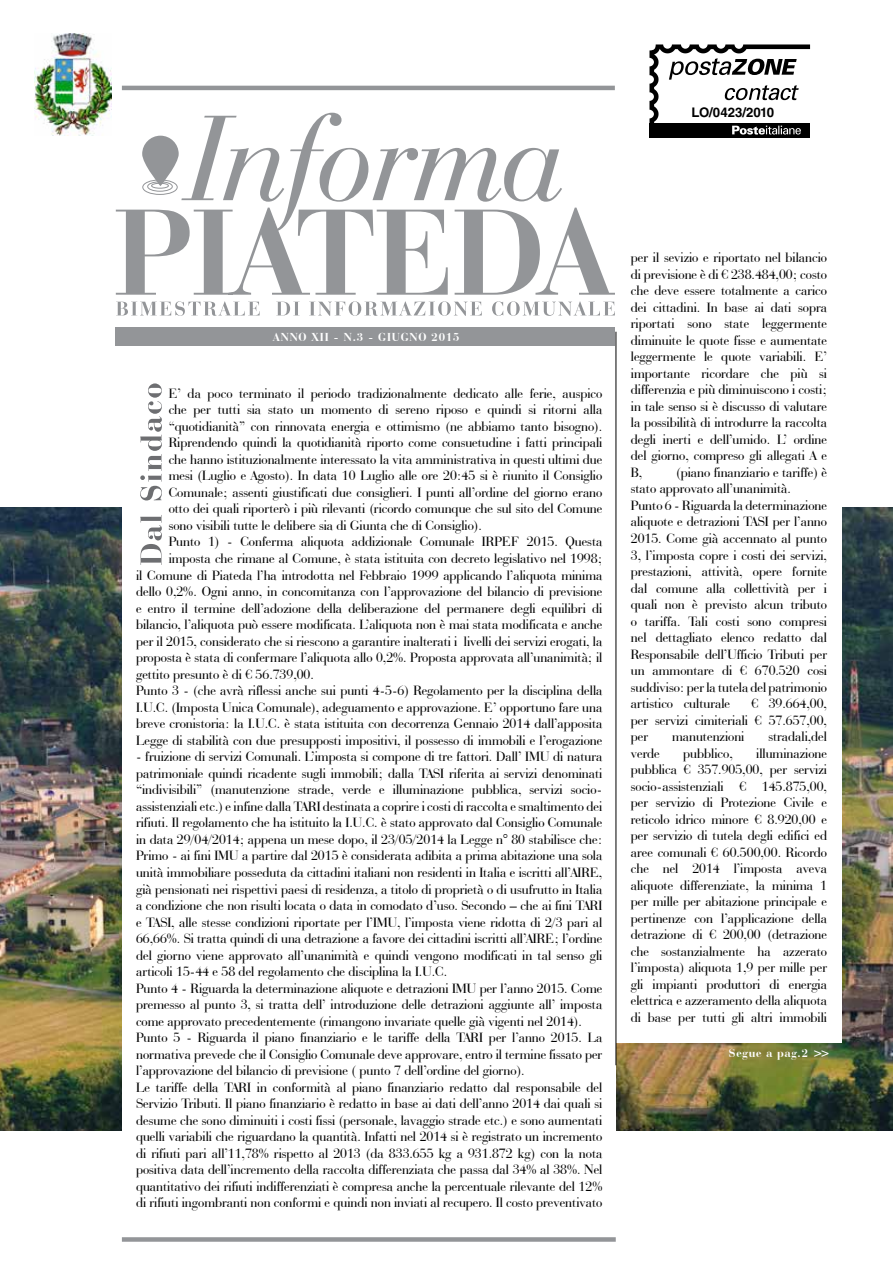
<style>
.page{position:relative;width:893px;height:1263px;background:#fff}
.page>*{position:absolute;margin:0;border:0;box-sizing:border-box;transform-origin:0 0}
.t1{font:14.25px/16.5px "Bauer Bodoni BT";color:#000;text-align:justify}
.t2{font:700 13.2px "Helvetica LT Std";color:#000}
.t3{font:700 12px "Bauer Bodoni BT";letter-spacing:.07em;color:#fff}
</style>
<div class="page">
<img style="left:0;top:507px;width:893px;height:623px">
<div style="left:142px;top:180px;width:36px;height:15px;border:1px solid #939598;border-radius:50%"></div>
<div style="left:147px;top:181px;width:26px;height:11px;border:1px solid #939598;border-radius:50%"></div>
<div style="left:151px;top:183px;width:18px;height:6px;border:1px solid #939598;border-radius:50%"></div>
<svg style="left:142px;top:136px;width:37px;height:50px;fill:#939598"></svg>
<svg style="left:116px;top:208px;width:499px;height:87px"></svg>
<svg style="left:181px;top:113px;width:381px;height:119px"></svg>
<hr style="left:122px;top:86px;width:493px;height:4px;background:#939598">
<div style="left:122px;top:1237px;width:494px;height:5px;background:#939598"></div>
<svg style="left:116px;top:301px;width:499px;height:15px"></svg>
<div style="left:116px;top:327px;width:501px;height:19px;background:#939598"></div>
<div style="left:616px;top:252px;width:226px;height:791px;background:#fff"></div>
<div style="left:122px;top:364px;width:494px;height:861px;background:#fff"></div>
<svg style="left:140px;top:383px;width:22px;height:182px"></svg>
<hr style="left:616px;top:332px;width:1px;height:733px;background:#000">
<img style="left:35px;top:34px;width:76px;height:101px">
<div style="left:649px;top:123px;width:161px;height:14px;background:#000"></div>
<svg style="left:649px;top:44px;width:161px;height:91px"></svg>
<p class="t2" style="left:692px;top:104px;width:84px">LO/0423/2010</p>
<p class="t3" style="left:273px;top:329px;width:188px">ANNO XII - N.3 - GIUGNO 2015</p>
<p class="t1" style="left:169px;top:385px;width:435px">E’ da poco terminato il periodo tradizionalmente dedicato alle ferie, auspico</p>
<p class="t1" style="left:169px;top:401px;width:435px">che per tutti sia stato un momento di sereno riposo e quindi si ritorni alla</p>
<p class="t1" style="left:169px;top:418px;width:435px">“quotidianità” con rinnovata energia e ottimismo (ne abbiamo tanto bisogno).</p>
<p class="t1" style="left:169px;top:434px;width:435px">Riprendendo quindi la quotidianità riporto come consuetudine i fatti principali</p>
<p class="t1" style="left:169px;top:451px;width:435px">che hanno istituzionalmente interessato la vita amministrativa in questi ultimi due</p>
<p class="t1" style="left:169px;top:467px;width:435px">mesi (Luglio e Agosto). In data 10 Luglio alle ore 20:45 si è riunito il Consiglio</p>
<p class="t1" style="left:169px;top:484px;width:435px">Comunale; assenti giustificati due consiglieri. I punti all’ordine del giorno erano</p>
<p class="t1" style="left:169px;top:500px;width:435px">otto dei quali riporterò i più rilevanti (ricordo comunque che sul sito del Comune</p>
<p class="t1" style="left:169px;top:517px;width:315px">sono visibili tutte le delibere sia di Giunta che di Consiglio).</p>
<p class="t1" style="left:169px;top:533px;width:435px">Punto 1) - Conferma aliquota addizionale Comunale IRPEF 2015. Questa</p>
<p class="t1" style="left:169px;top:550px;width:435px">imposta che rimane al Comune, è stata istituita con decreto legislativo nel 1998;</p>
<p class="t1" style="left:136px;top:567px;width:468px">il Comune di Piateda l’ha introdotta nel Febbraio 1999 applicando l’aliquota minima</p>
<p class="t1" style="left:136px;top:583px;width:468px">dello 0,2%. Ogni anno, in concomitanza con l’approvazione del bilancio di previsione</p>
<p class="t1" style="left:136px;top:600px;width:468px">e entro il termine dell’adozione della deliberazione del permanere degli equilibri di</p>
<p class="t1" style="left:136px;top:616px;width:468px">bilancio, l’aliquota può essere modificata. L’aliquota non è mai stata modificata e anche</p>
<p class="t1" style="left:136px;top:633px;width:468px">per il 2015, considerato che si riescono a garantire inalterati i livelli dei servizi erogati, la</p>
<p class="t1" style="left:136px;top:649px;width:468px">proposta è stata di confermare l’aliquota allo 0,2%. Proposta approvata all’unanimità; il</p>
<p class="t1" style="left:136px;top:666px;width:179px">gettito presunto è di € 56.739,00.</p>
<p class="t1" style="left:136px;top:682px;width:468px">Punto 3 - (che avrà riflessi anche sui punti 4-5-6) Regolamento per la disciplina della</p>
<p class="t1" style="left:136px;top:699px;width:468px">I.U.C. (Imposta Unica Comunale), adeguamento e approvazione. E’ opportuno fare una</p>
<p class="t1" style="left:136px;top:715px;width:468px">breve cronistoria: la I.U.C. è stata istituita con decorrenza Gennaio 2014 dall’apposita</p>
<p class="t1" style="left:136px;top:732px;width:468px">Legge di stabilità con due presupposti impositivi, il possesso di immobili e l’erogazione</p>
<p class="t1" style="left:136px;top:748px;width:468px;text-align:left">- fruizione di servizi Comunali. L’imposta si compone di tre fattori. Dall’ IMU di natura patrimoniale quindi ricadente sugli immobili; dalla TASI riferita ai servizi denominati “indivisibili” (manutenzione strade, verde e illuminazione pubblica, servizi socio&shy;assistenziali etc.) e infine dalla TARI destinata a coprire i costi di raccolta e smaltimento dei rifiuti. Il regolamento che ha istituito la I.U.C. è stato approvato dal Consiglio Comunale in data 29/04/2014; appena un mese dopo, il 23/05/2014 la Legge n° 80 stabilisce che:<br>Primo - ai fini IMU a partire dal 2015 è considerata adibita a prima abitazione una sola unità immobiliare posseduta da cittadini italiani non residenti in Italia e iscritti all’AIRE, già pensionati nei rispettivi paesi di residenza, a titolo di proprietà o di usufrutto in Italia a condizione che non risulti locata o data in comodato d’uso. Secondo – che ai fini TARI e TASI, alle stesse condizioni riportate per l’IMU, l’imposta viene ridotta di 2/3 pari al 66,66%. Si tratta quindi di una detrazione a favore dei cittadini iscritti all’AIRE; l’ordine del giorno viene approvato all’unanimità e quindi vengono modificati in tal senso gli articoli 15-44 e 58 del regolamento che disciplina la I.U.C.<br>Punto 4 - Riguarda la determinazione aliquote e detrazioni IMU per l’anno 2015. Come premesso al punto 3, si tratta dell’ introduzione delle detrazioni aggiunte all’ imposta come approvato precedentemente (rimangono invariate quelle già vigenti nel 2014).<br>Punto 5 - Riguarda il piano finanziario e le tariffe della TARI per l’anno 2015. La normativa prevede che il Consiglio Comunale deve approvare, entro il termine fissato per l’approvazione del bilancio di previsione ( punto 7 dell’ordine del giorno).<br>Le tariffe della TARI in conformità al piano finanziario redatto dal responsabile del Servizio Tributi. Il piano finanziario è redatto in base ai dati dell’anno 2014 dai quali si desume che sono diminuiti i costi fissi (personale, lavaggio strade etc.) e sono aumentati quelli variabili che riguardano la quantità. Infatti nel 2014 si è registrato un incremento di rifiuti pari all’11,78% rispetto al 2013 (da 833.655 kg a 931.872 kg) con la nota positiva data dell’incremento della raccolta differenziata che passa dal 34% al 38%. Nel quantitativo dei rifiuti indifferenziati è compresa anche la percentuale rilevante del 12% di rifiuti ingombranti non conformi e quindi non inviati al recupero. Il costo preventivato</p>
<p class="t1" style="left:631px;top:249px;width:198px">per il sevizio e riportato nel bilancio di previsione è di € 238.484,00; costo che deve essere totalmente a carico dei cittadini. In base ai dati sopra riportati sono state leggermente diminuite le quote fisse e aumentate leggermente le quote variabili. E’ importante ricordare che più si differenzia e più diminuiscono i costi; in tale senso si è discusso di valutare la possibilità di introdurre la raccolta degli inerti e dell’umido. L’ ordine del giorno, compreso gli allegati A e B,</p>
<p class="t1" style="left:631px;top:464px;width:198px;text-align:left;text-indent:45px">(piano finanziario e tariffe) è stato approvato all’unanimità.<br>Punto 6 - Riguarda la determinazione aliquote e detrazioni TASI per l’anno 2015. Come già accennato al punto 3, l’imposta copre i costi dei servizi, prestazioni, attività, opere fornite dal comune alla collettività per i quali non è previsto alcun tributo o tariffa. Tali costi sono compresi nel dettagliato elenco redatto dal Responsabile dell’Ufficio Tributi per un ammontare di € 670.520 cosi suddiviso: per la tutela del patrimonio artistico culturale</p>
<p class="t1" style="left:631px;top:695px;width:198px;text-indent:120px">€ 39.664,00, per servizi cimiteriali € 57.657,00, per</p>
<p class="t1" style="left:672px;top:728px;width:74px">manutenzioni</p>
<p class="t1" style="left:768px;top:728px;width:60px">stradali,del</p>
<p class="t1" style="left:631px;top:744px;width:30px">verde</p>
<p class="t1" style="left:683px;top:744px;width:51px">pubblico,</p>
<p class="t1" style="left:631px;top:744px;width:198px;text-indent:125px">illuminazione pubblica € 357.905,00, per servizi socio-assistenziali € 145.875,00, per servizio di Protezione Civile e reticolo idrico minore € 8.920,00 e per servizio di tutela degli edifici ed aree comunali € 60.500,00. Ricordo che nel 2014 l’imposta aveva aliquote differenziate, la minima 1 per mille per abitazione principale e pertinenze con l’applicazione della detrazione di € 200,00 (detrazione che sostanzialmente ha azzerato l’imposta) aliquota 1,9 per mille per gli impianti produttori di energia elettrica e azzeramento della aliquota di base per tutti gli altri immobili</p>
<p class="t3" style="left:729px;top:1046px;width:103px">Segue a pag.2 &gt;&gt;</p>
</div>
